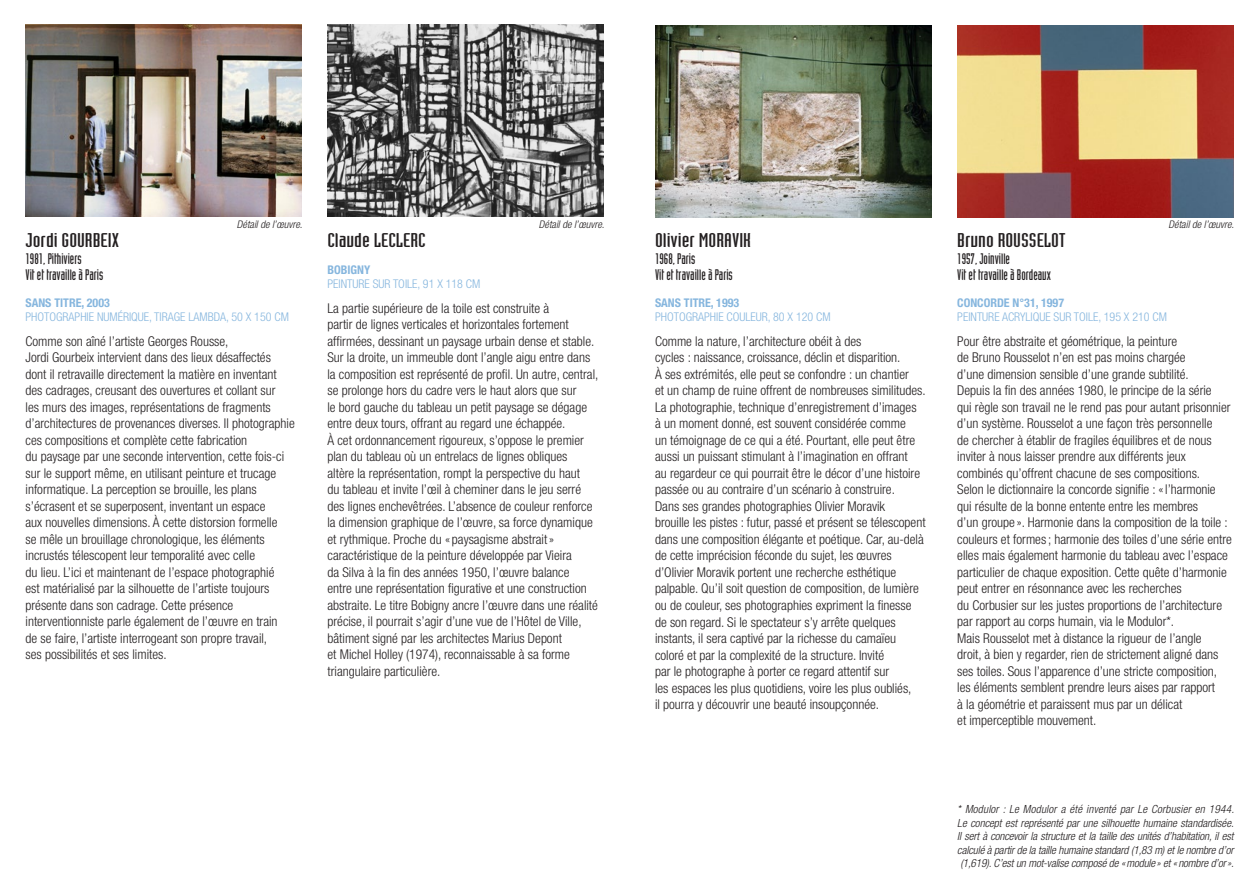
<style>
.page{position:relative;width:1259px;height:893px;background:#fff}
.page>*{position:absolute;margin:0;border:0;box-sizing:border-box;transform-origin:0 0}
.oeuvres_ARTISTES{font:19.5px "Industria LT Std Solid";color:#231f20;scale:1.35 1}
.oeuvres_DATE{font:15px "Industria LT Std Solid";color:#231f20}
.oeuvres_TEXTES{font:300 condensed 13.5px/16.5px "Helvetica Neue LT Pro";color:#231f20}
.oeuvres_LISTE{font:300 condensed 12px "Helvetica Neue LT Pro";color:#86b6de}
.oeuvres_LISTE-2{font:700 condensed 12px "Helvetica Neue LT Pro";color:#86b6de}
.t1{font:italic 300 condensed 11.25px/13.5px "Helvetica Neue LT Pro";letter-spacing:-.01em;color:#231f20;text-align:justify}
.commentaire_photo{font:italic 300 condensed 10.5px "Helvetica Neue LT Pro";color:#231f20}
</style>
<div class="page">
<img style="left:26px;top:24px;width:276px;height:192px">
<img style="left:327px;top:24px;width:277px;height:192px">
<img style="left:655px;top:26px;width:276px;height:191px">
<img style="left:957px;top:26px;width:276px;height:191px">
<p class="commentaire_photo" style="left:237px;top:218px;width:67px">Détail de l’œuvre.</p>
<p class="oeuvres_ARTISTES" style="left:26px;top:230px;width:71px">Jordi GOURBEIX</p>
<p class="oeuvres_DATE" style="left:26px;top:250px;width:58px">1981, Pithiviers</p>
<p class="oeuvres_DATE" style="left:26px;top:267px;width:79px">Vit et travaille à Paris</p>
<p class="oeuvres_LISTE-2" style="left:26px;top:296px;width:86px">SANS TITRE, 2003</p>
<p class="oeuvres_LISTE" style="left:26px;top:310px;width:265px">PHOTOGRAPHIE NUMÉRIQUE, TIRAGE LAMBDA, 50 X 150 CM</p>
<p class="oeuvres_TEXTES" style="left:26px;top:333px;width:271px">Comme son aîné l’artiste Georges Rousse,<br>Jordi Gourbeix intervient dans des lieux désaffectés dont il retravaille directement la matière en inventant des cadrages, creusant des ouvertures et collant sur<br>les murs des images, représentations de fragments d’architectures de provenances diverses. Il photographie ces compositions et complète cette fabrication<br>du paysage par une seconde intervention, cette fois-ci sur le support même, en utilisant peinture et trucage informatique. La perception se brouille, les plans s’écrasent et se superposent, inventant un espace<br>aux nouvelles dimensions. À cette distorsion formelle<br>se mêle un brouillage chronologique, les éléments incrustés télescopent leur temporalité avec celle<br>du lieu. L’ici et maintenant de l’espace photographié<br>est matérialisé par la silhouette de l’artiste toujours présente dans son cadrage. Cette présence interventionniste parle également de l’œuvre en train<br>de se faire, l’artiste interrogeant son propre travail,<br>ses possibilités et ses limites.</p>
<p class="commentaire_photo" style="left:539px;top:218px;width:67px">Détail de l’œuvre.</p>
<p class="oeuvres_ARTISTES" style="left:327px;top:230px;width:74px">Claude LECLERC</p>
<p class="oeuvres_LISTE-2" style="left:327px;top:263px;width:44px">BOBIGNY</p>
<p class="oeuvres_LISTE" style="left:327px;top:277px;width:154px">PEINTURE SUR TOILE, 91 X 118 CM</p>
<p class="oeuvres_TEXTES" style="left:327px;top:300px;width:272px">La partie supérieure de la toile est construite à<br>partir de lignes verticales et horizontales fortement affirmées, dessinant un paysage urbain dense et stable.<br>Sur la droite, un immeuble dont l’angle aigu entre dans la composition est représenté de profil. Un autre, central, se prolonge hors du cadre vers le haut alors que sur<br>le bord gauche du tableau un petit paysage se dégage entre deux tours, offrant au regard une échappée.<br>À cet ordonnancement rigoureux, s’oppose le premier plan du tableau où un entrelacs de lignes obliques<br>altère la représentation, rompt la perspective du haut<br>du tableau et invite l’œil à cheminer dans le jeu serré des lignes enchevêtrées. L’absence de couleur renforce la dimension graphique de l’œuvre, sa force dynamique et rythmique. Proche du « paysagisme abstrait» caractéristique de la peinture développée par Vieira<br>da Silva à la fin des années 1950, l’œuvre balance<br>entre une représentation figurative et une construction abstraite. Le titre Bobigny ancre l’œuvre dans une réalité précise, il pourrait s’agir d’une vue de l’Hôtel de Ville, bâtiment signé par les architectes Marius Depont<br>et Michel Holley (1974), reconnaissable à sa forme triangulaire particulière.</p>
<p class="oeuvres_ARTISTES" style="left:655px;top:230px;width:73px">Olivier MORAVIK</p>
<p class="oeuvres_DATE" style="left:655px;top:250px;width:42px">1968, Paris</p>
<p class="oeuvres_DATE" style="left:655px;top:267px;width:79px">Vit et travaille à Paris</p>
<p class="oeuvres_LISTE-2" style="left:655px;top:296px;width:86px">SANS TITRE, 1993</p>
<p class="oeuvres_LISTE" style="left:655px;top:310px;width:177px">PHOTOGRAPHIE COULEUR, 80 X 120 CM</p>
<p class="oeuvres_TEXTES" style="left:655px;top:333px;width:272px">Comme la nature, l’architecture obéit à des<br>cycles : naissance, croissance, déclin et disparition.<br>À ses extrémités, elle peut se confondre : un chantier<br>et un champ de ruine offrent de nombreuses similitudes.<br>La photographie, technique d’enregistrement d’images à un moment donné, est souvent considérée comme<br>un témoignage de ce qui a été. Pourtant, elle peut être aussi un puissant stimulant à l’imagination en offrant<br>au regardeur ce qui pourrait être le décor d’une histoire passée ou au contraire d’un scénario à construire.<br>Dans ses grandes photographies Olivier Moravik<br>brouille les pistes : futur, passé et présent se télescopent dans une composition élégante et poétique. Car, au-delà de cette imprécision féconde du sujet, les œuvres d’Olivier Moravik portent une recherche esthétique palpable. Qu’il soit question de composition, de lumière ou de couleur, ses photographies expriment la finesse de son regard. Si le spectateur s’y arrête quelques instants, il sera captivé par la richesse du camaïeu coloré et par la complexité de la structure. Invité<br>par le photographe à porter ce regard attentif sur<br>les espaces les plus quotidiens, voire les plus oubliés,<br>il pourra y découvrir une beauté insoupçonnée.</p>
<p class="commentaire_photo" style="left:1168px;top:218px;width:67px">Détail de l’œuvre.</p>
<p class="oeuvres_ARTISTES" style="left:957px;top:230px;width:82px">Bruno ROUSSELOT</p>
<p class="oeuvres_DATE" style="left:957px;top:250px;width:54px">1957, Joinville</p>
<p class="oeuvres_DATE" style="left:957px;top:267px;width:95px">Vit et travaille à Bordeaux</p>
<p class="oeuvres_LISTE-2" style="left:957px;top:296px;width:108px">CONCORDE N°31, 1997</p>
<p class="oeuvres_LISTE" style="left:957px;top:310px;width:211px">PEINTURE ACRYLIQUE SUR TOILE, 195 X 210 CM</p>
<p class="oeuvres_TEXTES" style="left:957px;top:333px;width:276px">Pour être abstraite et géométrique, la peinture<br>de Bruno Rousselot n’en est pas moins chargée<br>d’une dimension sensible d’une grande subtilité.<br>Depuis la fin des années 1980, le principe de la série<br>qui règle son travail ne le rend pas pour autant prisonnier d’un système. Rousselot a une façon très personnelle<br>de chercher à établir de fragiles équilibres et de nous inviter à nous laisser prendre aux différents jeux combinés qu’offrent chacune de ses compositions.<br>Selon le dictionnaire la concorde signifie : «l’harmonie qui résulte de la bonne entente entre les membres<br>d’un groupe ». Harmonie dans la composition de la toile : couleurs et formes; harmonie des toiles d’une série entre elles mais également harmonie du tableau avec l’espace particulier de chaque exposition. Cette quête d’harmonie peut entrer en résonnance avec les recherches<br>du Corbusier sur les justes proportions de l’architecture par rapport au corps humain, via le Modulor*.<br>Mais Rousselot met à distance la rigueur de l’angle<br>droit, à bien y regarder, rien de strictement aligné dans ses toiles. Sous l’apparence d’une stricte composition, les éléments semblent prendre leurs aises par rapport<br>à la géométrie et paraissent mus par un délicat<br>et imperceptible mouvement.</p>
<p class="t1" style="left:957px;top:803px;width:278px">* Modulor : Le Modulor a été inventé par Le Corbusier en 1944.<br>Le concept est représenté par une silhouette humaine standardisée.<br>Il sert à concevoir la structure et la taille des unités d’habitation, il est calculé à partir de la taille humaine standard (1,83 m) et le nombre d’or (1,619). C’est un mot-valise composé de «module» et «nombre d’or».</p>
</div>
